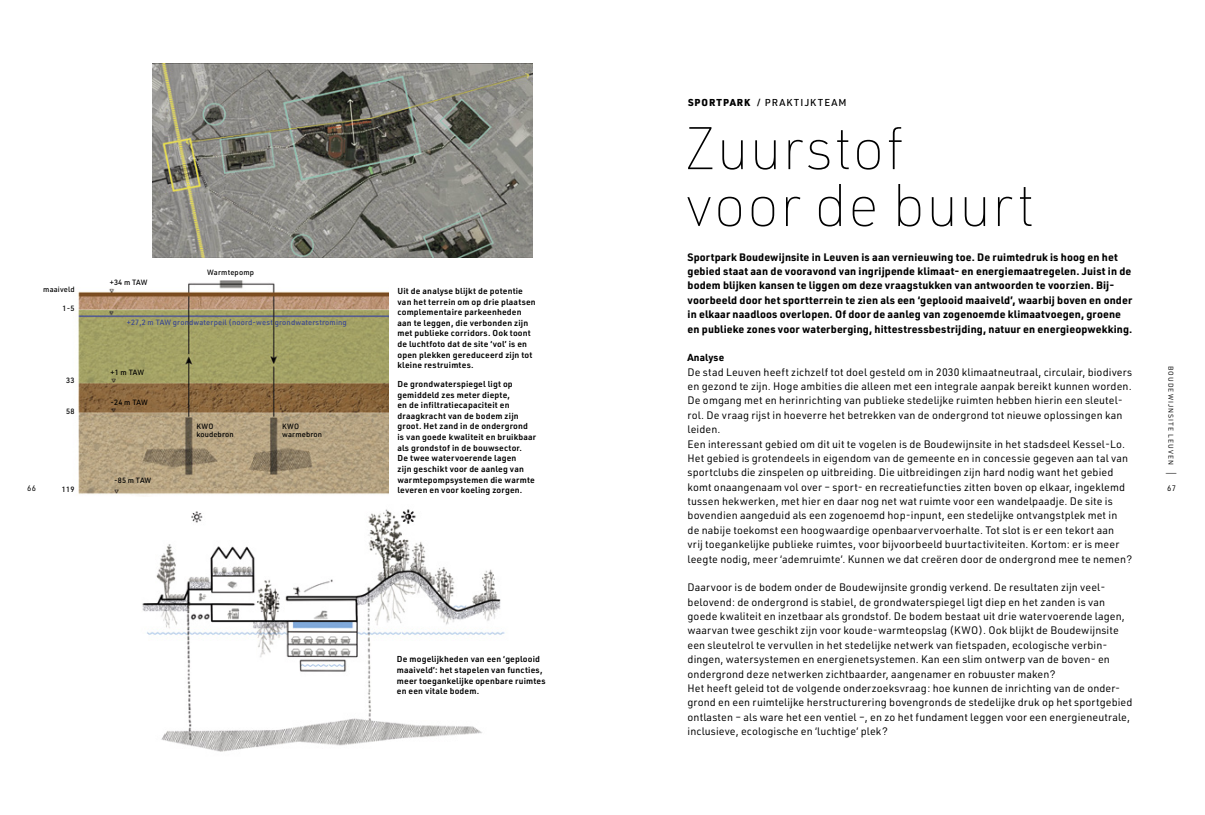
<style>
.page{position:relative;width:1205px;height:815px;background:#fff}
.page>*{position:absolute;margin:0;border:0;box-sizing:border-box;transform-origin:0 0}
.t1{font:100 58.88px/56.9px "URWDIN";letter-spacing:.01em;color:#000}
.t2{font:10.62px/14.4px "URWDIN";letter-spacing:.01em;color:#000}
.t3{font:700 10.62px/14.4px "URWDIN";letter-spacing:.01em;color:#000}
.t4{font:700 10px "URWDIN";letter-spacing:.01em;color:#000}
.t5{font:500 9.88px "URWDIN";letter-spacing:.11em;color:#000}
.t6{font:600 8.5px/10.6px "URWDIN";letter-spacing:.02em;color:#000}
.t7{font:7.88px "URWDIN";color:#000}
.t8{font:500 7.5px/8.8px "URWDIN";letter-spacing:.02em;color:#000}
.t9{font:500 7.5px "URWDIN";letter-spacing:.02em;color:#3a4793}
.t10{font:6.88px "URWDIN";letter-spacing:.14em;color:#000}
.s1{font-weight:900}
.s2{font-weight:200;font-size:11.88px}
</style>
<div class="page">
<img style="left:142px;top:509px;width:363px;height:243px">
<img style="left:152px;top:64px;width:380px;height:193px">
<img style="left:78px;top:280px;width:310px;height:215px">
<p class="t5" style="left:688px;top:96px;width:160px"><span class="s1">SPORTPARK</span> / PRAKTIJKTEAM</p>
<h1 class="t1" style="left:685px;top:118px;width:352px">Zuurstof<br>voor de buurt</h1>
<p class="t3" style="left:687px;top:249px;width:446px">Sportpark Boudewijnsite in Leuven is aan vernieuwing toe. De ruimtedruk is hoog en het gebied staat aan de vooravond van ingrijpende klimaat- en energiemaatregelen. Juist in de bodem blijken kansen te liggen om deze vraagstukken van antwoorden te voorzien. Bij&shy;voorbeeld door het sportterrein te zien als een ‘geplooid maaiveld’, waarbij boven en onder in elkaar naadloos overlopen. Of door de aanleg van zogenoemde klimaatvoegen, groene en publieke zones voor waterberging, hittestressbestrijding, natuur en energieopwekking.</p>
<p class="t4" style="left:687px;top:351px;width:38px">Analyse</p>
<p class="t2" style="left:687px;top:364px;width:446px">De stad Leuven heeft zichzelf tot doel gesteld om in 2030 klimaatneutraal, circulair, biodivers en gezond te zijn. Hoge ambities die alleen met een integrale aanpak bereikt kunnen worden.<br>De omgang met en herinrichting van publieke stedelijke ruimten hebben hierin een sleutel&shy;rol. De vraag rijst in hoeverre het betrekken van de ondergrond tot nieuwe oplossingen kan leiden.<br>Een interessant gebied om dit uit te vogelen is de Boudewijnsite in het stadsdeel Kessel-Lo.<br>Het gebied is grotendeels in eigendom van de gemeente en in concessie gegeven aan tal van sportclubs die zinspelen op uitbreiding. Die uitbreidingen zijn hard nodig want het gebied komt onaangenaam vol over – sport- en recreatiefuncties zitten boven op elkaar, ingeklemd tussen hekwerken, met hier en daar nog net wat ruimte voor een wandelpaadje. De site is bovendien aangeduid als een zogenoemd hop-inpunt, een stedelijke ontvangstplek met in<br>de nabije toekomst een hoogwaardige openbaarvervoerhalte. Tot slot is er een tekort aan<br>vrij toegankelijke publieke ruimtes, voor bijvoorbeeld buurtactiviteiten. Kortom: er is meer leegte nodig, meer ‘ademruimte’. Kunnen we dat creëren door de ondergrond mee te nemen?</p>
<p class="t2" style="left:687px;top:580px;width:446px">Daarvoor is de bodem onder de Boudewijnsite grondig verkend. De resultaten zijn veel&shy;belovend: de ondergrond is stabiel, de grondwaterspiegel ligt diep en het zanden is van goede kwaliteit en inzetbaar als grondstof. De bodem bestaat uit drie watervoerende lagen, waarvan twee geschikt zijn voor koude-warmteopslag (KWO). Ook blijkt de Boudewijnsite een sleutelrol te vervullen in het stedelijke netwerk van fietspaden, ecologische verbin&shy;dingen, watersystemen en energienetsystemen. Kan een slim ontwerp van de boven- en ondergrond deze netwerken zichtbaarder, aangenamer en robuuster maken?<br>Het heeft geleid tot de volgende onderzoeksvraag: hoe kunnen de inrichting van de onder&shy;grond en een ruimtelijke herstructurering bovengronds de stedelijke druk op het sportgebied ontlasten – als ware het een ventiel –, en zo het fundament leggen voor een energieneutrale, inclusieve, ecologische en ‘luchtige’ plek?</p>
<p class="t8" style="left:207px;top:267px;width:48px">Warmtepomp</p>
<p class="t8" style="left:110px;top:278px;width:39px">+34 m TAW</p>
<p class="t9" style="left:127px;top:318px;width:221px">+27,2 m TAW grondwaterpeil (noord-west grondwaterstroming</p>
<p class="t8" style="left:43px;top:285px;width:33px">maaiveld</p>
<p class="t6" style="left:397px;top:285px;width:140px">Uit de analyse blijkt de potentie van het terrein om op drie plaatsen complementaire parkeenheden aan te leggen, die verbonden zijn met publieke corridors. Ook toont de luchtfoto dat de site ‘vol’ is en open plekken gereduceerd zijn tot kleine restruimtes.</p>
<p class="t8" style="left:62px;top:303px;width:13px">1-5</p>
<p class="t10" style="left:1175px;top:366px;width:112px;rotate:90deg">BOUDEWIJNSITE LEUVEN <span class="s2">|</span></p>
<p class="t8" style="left:111px;top:368px;width:35px">+1 m TAW</p>
<p class="t8" style="left:111px;top:397px;width:39px">-24 m TAW</p>
<p class="t8" style="left:66px;top:375px;width:10px">33</p>
<p class="t8" style="left:66px;top:407px;width:10px">58</p>
<p class="t6" style="left:397px;top:378px;width:140px">De grondwaterspiegel ligt op gemiddeld zes meter diepte,<br>en de infiltratiecapaciteit en draagkracht van de bodem zijn groot. Het zand in de ondergrond is van goede kwaliteit en bruikbaar als grondstof in de bouwsector.<br>De twee watervoerende lagen<br>zijn geschikt voor de aanleg van warmtepompsystemen die warmte leveren en voor koeling zorgen.</p>
<p class="t8" style="left:196px;top:421px;width:39px">KWO koudebron</p>
<p class="t8" style="left:282px;top:421px;width:42px">KWO warmebron</p>
<p class="t8" style="left:114px;top:475px;width:39px">-85 m TAW</p>
<p class="t7" style="left:27px;top:483px;width:11px">66</p>
<p class="t7" style="left:1167px;top:483px;width:11px">67</p>
<p class="t8" style="left:62px;top:485px;width:14px">119</p>
<p class="t6" style="left:397px;top:654px;width:150px">De mogelijkheden van een ‘geplooid maaiveld’: het stapelen van functies, meer toegankelijke openbare ruimtes en een vitale bodem.</p>
</div>
